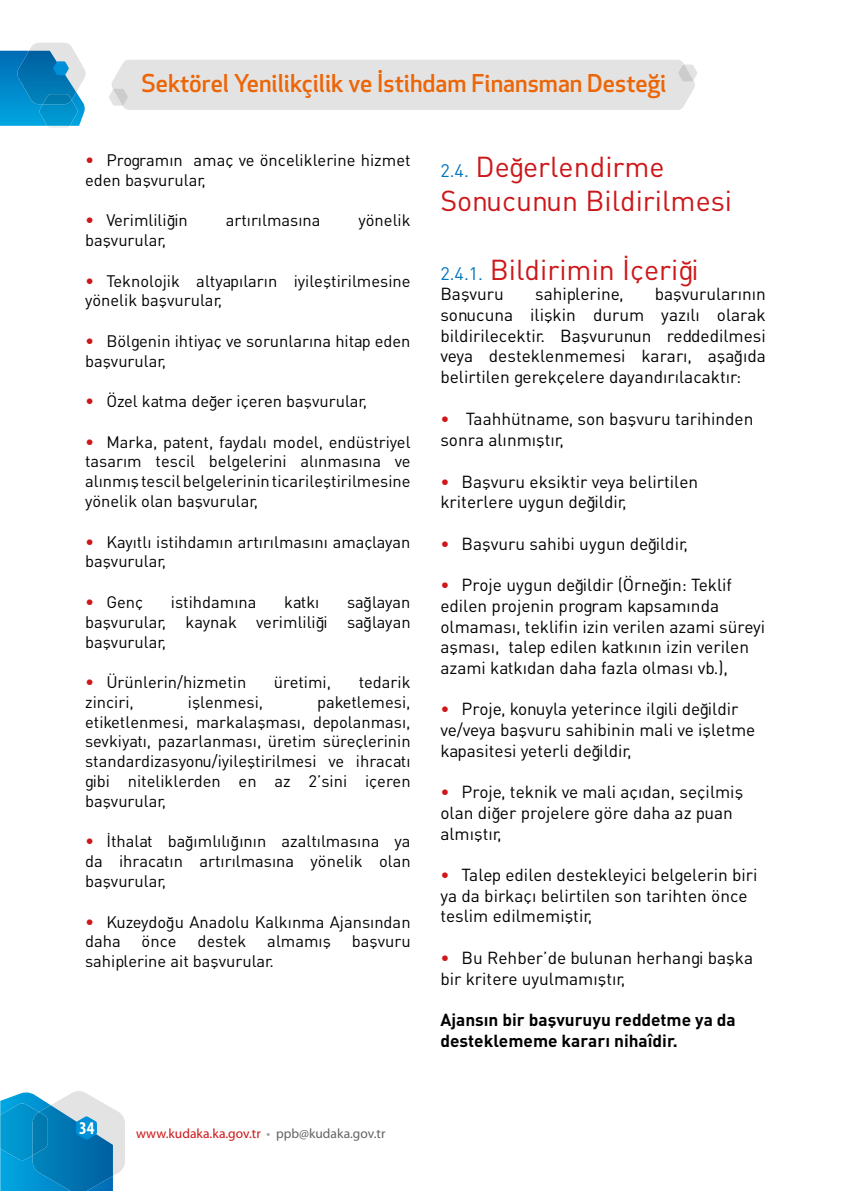
<style>
.page{position:relative;width:851px;height:1191px;background:#fff}
.page>*{position:absolute;margin:0;border:0;box-sizing:border-box;transform-origin:0 0}
.t1{font:28.5px/34.2px "DIN Tr";color:#cd171a}
.t2{font:500 24px "Apex New";color:#ec6608}
.t3{font:700 condensed 18px "Myriad Pro";color:#fff}
.t4{font:17.25px/20.7px "DIN Tr";color:#000}
.t5{font:17.25px/20.7px "DINT Bold Tr";color:#000}
.t6{font:16.5px/19.8px "DIN Tr";color:#000}
.t7{font:13.5px "Myriad Pro";color:#cd171a}
.s1{font-size:17.25px;color:#cd171a}
.s2{color:#9d9d9c}
.s3{color:#646363}
.s4{font-size:18px;color:#0075bf}
.s5{color:#cd171a}
</style>
<div class="page">
<svg style="left:0;top:43px;width:86px;height:85px;background:#3ea0ce"></svg>
<div style="left:109px;top:60px;width:588px;height:50px;background:#e3e3e3"></div>
<svg style="left:0;top:1091px;width:125px;height:100px;background:#42a1cc"></svg>
<h2 class="t2" style="left:141px;top:68px;width:526px">Sektörel Yenilikçilik ve İstihdam Finansman Desteği</h2>
<p class="t6" style="left:85px;top:150px;width:327px"><span class="s1">•</span> Programın amaç ve önceliklerine hizmet eden başvurular,</p>
<p class="t6" style="left:85px;top:210px;width:104px"><span class="s1">•</span> Verimliliğin</p>
<p class="t6" style="left:226px;top:210px;width:96px">artırılmasına</p>
<p class="t6" style="left:358px;top:210px;width:54px">yönelik</p>
<p class="t6" style="left:85px;top:230px;width:82px">başvurular,</p>
<p class="t6" style="left:85px;top:270px;width:327px"><span class="s1">•</span> Teknolojik altyapıların iyileştirilmesine yönelik başvurular,</p>
<p class="t6" style="left:85px;top:331px;width:327px"><span class="s1">•</span> Bölgenin ihtiyaç ve sorunlarına hitap eden başvurular,</p>
<p class="t6" style="left:85px;top:391px;width:283px"><span class="s1">•</span> Özel katma değer içeren başvurular,</p>
<p class="t6" style="left:85px;top:431px;width:327px;text-align:justify"><span class="s1">•</span> Marka, patent, faydalı model, endüstriyel tasarım tescil belgelerini alınmasına ve alınmış tescil belgelerinin ticarileştirilmesine yönelik olan başvurular,</p>
<p class="t6" style="left:85px;top:531px;width:327px"><span class="s1">•</span> Kayıtlı istihdamın artırılmasını amaçlayan başvurular,</p>
<p class="t6" style="left:85px;top:592px;width:60px"><span class="s1">•</span> Genç</p>
<p class="t6" style="left:171px;top:592px;width:87px">istihdamına</p>
<p class="t6" style="left:284px;top:592px;width:37px">katkı</p>
<p class="t6" style="left:85px;top:592px;width:327px;text-align:justify;text-indent:262px">sağlayan başvurular, kaynak verimliliği sağlayan başvurular,</p>
<p class="t6" style="left:85px;top:672px;width:163px"><span class="s1">•</span> Ürünlerin/hizmetin</p>
<p class="t6" style="left:274px;top:672px;width:59px">üretimi,</p>
<p class="t6" style="left:358px;top:672px;width:53px">tedarik</p>
<p class="t6" style="left:85px;top:691px;width:50px">zinciri,</p>
<p class="t6" style="left:188px;top:691px;width:77px">işlenmesi,</p>
<p class="t6" style="left:85px;top:691px;width:327px;text-align:justify;text-indent:232px">paketlemesi, etiketlenmesi, markalaşması, depolanması, sevkiyatı, pazarlanması, üretim süreçlerinin standardizasyonu/iyileştirilmesi ve ihracatı gibi niteliklerden en az 2’sini içeren başvurular,</p>
<p class="t6" style="left:85px;top:831px;width:327px;text-align:justify"><span class="s1">•</span> İthalat bağımlılığının azaltılmasına ya da ihracatın artırılmasına yönelik olan başvurular,</p>
<p class="t6" style="left:85px;top:911px;width:327px"><span class="s1">•</span> Kuzeydoğu Anadolu Kalkınma Ajansından daha</p>
<p class="t6" style="left:142px;top:931px;width:36px">önce</p>
<p class="t6" style="left:197px;top:931px;width:50px">destek</p>
<p class="t6" style="left:267px;top:931px;width:65px">almamış</p>
<p class="t6" style="left:352px;top:931px;width:60px">başvuru</p>
<p class="t6" style="left:85px;top:951px;width:190px">sahiplerine ait başvurular.</p>
<p class="t3" style="left:79px;top:1117px;width:17px">34</p>
<p class="t7" style="left:136px;top:1126px;width:251px">www.kudaka.ka.gov.tr <span class="s2">•</span> <span class="s3">ppb@kudaka.gov.tr</span></p>
<h1 class="t1" style="left:440px;top:149px;width:293px"><span class="s4">2.4.</span> Değerlendirme<br>Sonucunun Bildirilmesi</h1>
<h1 class="t1" style="left:440px;top:252px;width:260px"><span class="s4">2.4.1.</span> Bildirimin İçeriği</h1>
<p class="t4" style="left:440px;top:283px;width:65px">Başvuru</p>
<p class="t4" style="left:535px;top:283px;width:90px">sahiplerine,</p>
<p class="t4" style="left:440px;top:283px;width:327px;text-align:justify;text-indent:214px">başvurularının sonucuna ilişkin durum yazılı olarak bildirilecektir. Başvurunun reddedilmesi veya desteklenmemesi kararı, aşağıda belirtilen gerekçelere dayandırılacaktır:</p>
<p class="t4" style="left:440px;top:408px;width:314px"><span class="s5">•</span> Taahhütname, son başvuru tarihinden sonra alınmıştır,</p>
<p class="t4" style="left:440px;top:470px;width:259px"><span class="s5">•</span> Başvuru eksiktir veya belirtilen kriterlere uygun değildir,</p>
<p class="t4" style="left:440px;top:533px;width:249px"><span class="s5">•</span> Başvuru sahibi uygun değildir,</p>
<p class="t4" style="left:440px;top:574px;width:326px"><span class="s5">•</span> Proje uygun değildir (Örneğin: Teklif edilen projenin program kapsamında olmaması, teklifin izin verilen azami süreyi aşması, talep edilen katkının izin verilen azami katkıdan daha fazla olması vb.),</p>
<p class="t4" style="left:440px;top:698px;width:316px"><span class="s5">•</span> Proje, konuyla yeterince ilgili değildir ve/veya başvuru sahibinin mali ve işletme kapasitesi yeterli değildir,</p>
<p class="t4" style="left:440px;top:781px;width:304px"><span class="s5">•</span> Proje, teknik ve mali açıdan, seçilmiş olan diğer projelere göre daha az puan almıştır,</p>
<p class="t4" style="left:440px;top:864px;width:318px"><span class="s5">•</span> Talep edilen destekleyici belgelerin biri ya da birkaçı belirtilen son tarihten önce teslim edilmemiştir,</p>
<p class="t4" style="left:440px;top:947px;width:314px"><span class="s5">•</span> Bu Rehber’de bulunan herhangi başka bir kritere uyulmamıştır,</p>
<p class="t5" style="left:440px;top:1008px;width:297px">Ajansın bir başvuruyu reddetme ya da desteklememe kararı nihaîdir.</p>
</div>
